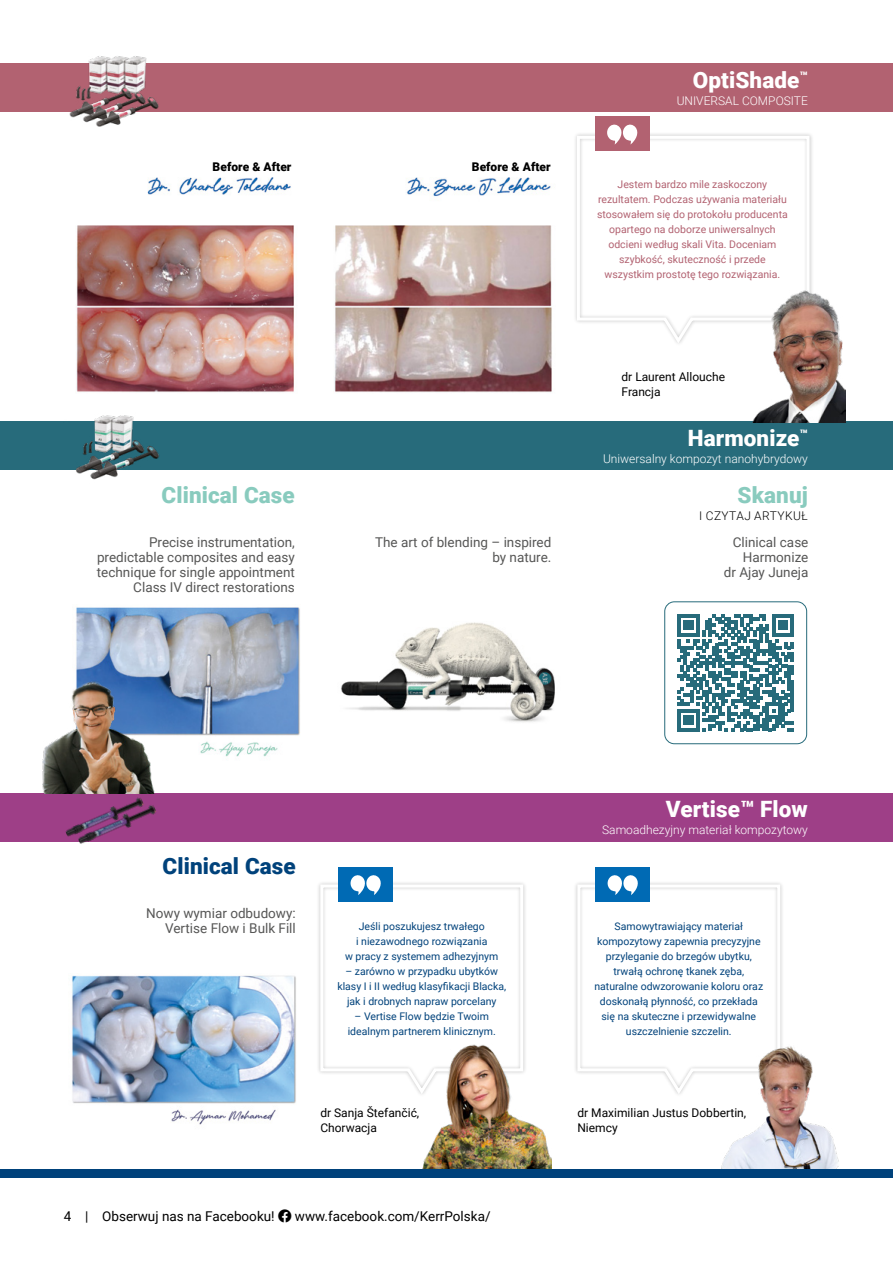
<style>
.page{position:relative;width:893px;height:1263px;background:#fff}
.page>*{position:absolute;margin:0;border:0;box-sizing:border-box;transform-origin:0 0}
.t1{font:900 22.5px "Roboto";letter-spacing:.005em;color:#fff}
.t2{font:900 22.5px "Roboto";letter-spacing:.005em;color:#89cbbe}
.t3{font:900 22.5px "Roboto";letter-spacing:.005em;color:#00427b}
.t4{font:13.5px/15px "Roboto";color:#565655;text-align:right}
.t5{font:13.5px "Roboto";color:#000}
.t6{font:12px/15px "Roboto";color:#000}
.t7{font:300 12px "Roboto";color:#fff}
.t8{font:900 12px "Roboto";letter-spacing:.005em;color:#000}
.t9{font:300 12px "Roboto";letter-spacing:.035em;color:#000}
.t10{font:10.5px/15px "Roboto";color:#00427b;text-align:center}
.t11{font:10.5px/15px "Roboto";color:#b26271;text-align:center}
</style>
<div class="page">
<div style="left:0;top:794px;width:893px;height:48px;background:#9e3f87"></div>
<div style="left:0;top:422px;width:893px;height:48px;background:#276b7b"></div>
<img style="left:341px;top:622px;width:214px;height:100px">
<img style="left:304px;top:177px;width:280px;height:245px">
<img style="left:72px;top:975px;width:224px;height:150px">
<img style="left:76px;top:607px;width:224px;height:150px">
<img style="left:40px;top:177px;width:264px;height:245px">
<img style="left:64px;top:413px;width:101px;height:67px">
<div style="left:573px;top:132px;width:241px;height:215px;background:#f9f9f9"></div>
<svg style="left:576px;top:134px;width:235px;height:209px"></svg>
<div style="left:595px;top:117px;width:54px;height:34px;background:#b26271"></div>
<svg style="left:607px;top:124px;width:31px;height:21px"></svg>
<img style="left:753px;top:290px;width:92px;height:132px">
<img style="left:43px;top:680px;width:117px;height:114px">
<svg style="left:677px;top:614px;width:117px;height:117px"></svg>
<div style="left:664px;top:601px;width:143px;height:143px;border:1px solid #276b7b;border-radius:10px"></div>
<div style="left:0;top:64px;width:893px;height:48px;background:#b26271"></div>
<img style="left:64px;top:56px;width:103px;height:71px">
<img style="left:65px;top:797px;width:78px;height:40px">
<img style="left:76px;top:802px;width:80px;height:42px">
<div style="left:316px;top:881px;width:211px;height:216px;background:#f9f9f9"></div>
<div style="left:339px;top:867px;width:54px;height:34px;background:#006ab4"></div>
<svg style="left:319px;top:874px;width:205px;height:218px"></svg>
<div style="left:573px;top:881px;width:211px;height:216px;background:#f9f9f9"></div>
<div style="left:596px;top:867px;width:54px;height:34px;background:#006ab4"></div>
<svg style="left:576px;top:874px;width:205px;height:219px"></svg>
<img style="left:420px;top:1044px;width:131px;height:125px">
<img style="left:721px;top:1044px;width:118px;height:125px">
<div style="left:0;top:1169px;width:893px;height:9px;background:#00427b"></div>
<p class="t8" style="left:213px;top:159px;width:80px">Before &amp; After</p>
<p class="t8" style="left:472px;top:159px;width:80px">Before &amp; After</p>
<h1 class="t2" style="left:162px;top:479px;width:135px">Clinical Case</h1>
<h1 class="t1" style="left:693px;top:64px;width:117px">OptiShade<sup>™</sup></h1>
<p class="t7" style="left:677px;top:92px;width:133px">UNIVERSAL COMPOSITE</p>
<p class="t11" style="left:597px;top:177px;width:192px">Jestem bardzo mile zaskoczony rezultatem. Podczas używania materiału stosowałem się do protokołu producenta opartego na doborze uniwersalnych odcieni według skali Vita. Doceniam szybkość, skuteczność i przede wszystkim prostotę tego rozwiązania.</p>
<p class="t6" style="left:621px;top:369px;width:105px">dr Laurent Allouche<br>Francja</p>
<h1 class="t1" style="left:688px;top:423px;width:122px">Harmonize<sup>™</sup></h1>
<p class="t7" style="left:603px;top:450px;width:206px">Uniwersalny kompozyt nanohybrydowy</p>
<h1 class="t2" style="left:738px;top:479px;width:72px">Skanuj</h1>
<p class="t9" style="left:699px;top:507px;width:110px">I CZYTAJ ARTYKUŁ</p>
<p class="t4" style="left:375px;top:534px;width:178px">The art of blending – inspired by nature.</p>
<p class="t4" style="left:97px;top:534px;width:199px">Precise instrumentation, predictable composites and easy technique for single appointment<br>Class IV direct restorations</p>
<p class="t4" style="left:724px;top:534px;width:86px">Clinical case<br>Harmonize<br>dr Ajay Juneja</p>
<h1 class="t3" style="left:163px;top:850px;width:135px">Clinical Case</h1>
<p class="t4" style="left:146px;top:905px;width:151px">Nowy wymiar odbudowy:<br>Vertise Flow i Bulk Fill</p>
<p class="t10" style="left:345px;top:918px;width:155px">Jeśli poszukujesz trwałego<br>i niezawodnego rozwiązania<br>w pracy z systemem adhezyjnym</p>
<p class="t10" style="left:337px;top:963px;width:170px">– zarówno w przypadku ubytków klasy I i II według klasyfikacji Blacka, jak i drobnych napraw porcelany</p>
<p class="t10" style="left:348px;top:1008px;width:150px">– Vertise Flow będzie Twoim idealnym partnerem klinicznym.</p>
<h1 class="t1" style="left:666px;top:794px;width:144px">Vertise™ Flow</h1>
<p class="t7" style="left:602px;top:821px;width:207px">Samoadhezyjny materiał kompozytowy</p>
<p class="t10" style="left:594px;top:918px;width:170px">Samowytrawiający materiał kompozytowy zapewnia precyzyjne przyleganie do brzegów ubytku, trwałą ochronę tkanek zęba, naturalne odwzorowanie koloru oraz doskonałą płynność, co przekłada się na skuteczne i przewidywalne uszczelnienie szczelin.</p>
<p class="t6" style="left:320px;top:1104px;width:100px">dr Sanja Štefančić,<br>Chorwacja</p>
<p class="t6" style="left:577px;top:1104px;width:170px">dr Maximilian Justus Dobbertin,<br>Niemcy</p>
<p class="t5" style="left:64px;top:1206px;width:212px">4 | Obserwuj nas na Facebooku!</p>
<p class="t5" style="left:295px;top:1206px;width:197px">www.facebook.com/KerrPolska/</p>
</div>
